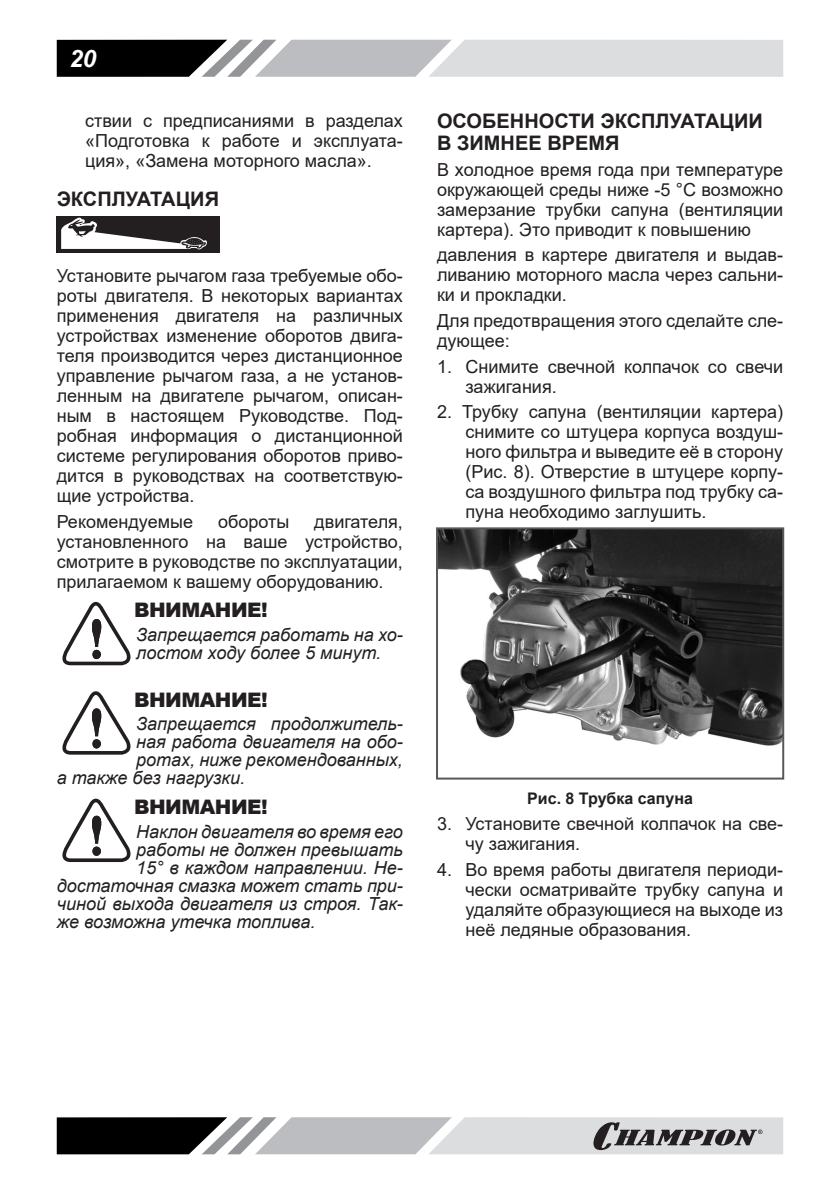
<style>
.page{position:relative;width:840px;height:1191px;background:#fff}
.page>*{position:absolute;margin:0;border:0;box-sizing:border-box;transform-origin:0 0}
.t1{font:italic 700 24px "Arial";color:#fff}
.Заголовок2{font:700 20px/22px "Arial";color:#231f20}
.ВНИМАНИЕ{font:900 20px "Arial";letter-spacing:-.025em;color:#231f20}
.Текст_основной{font:18px/20px "Arial";color:#231f20;text-align:justify}
.Текст_список_1{font:18px/20px "Arial";color:#231f20;text-align:justify}
.ВНИМАНИЕ_ТЕКСТ{font:italic 18px/18px "Arial";color:#231f20}
.РИСУНОК{font:700 16px "Arial";color:#231f20}
</style>
<div class="page">
<svg style="left:57px;top:40px;width:725px;height:37px;background:#a7a8a9"></svg>
<svg style="left:57px;top:1117px;width:725px;height:37px;background:#9c9c9e"></svg>
<div style="left:57px;top:216px;width:163px;height:36px;background:#231f20"></div>
<svg style="left:61px;top:217px;width:146px;height:32px"></svg>
<svg style="left:62px;top:602px;width:69px;height:63px"></svg>
<svg style="left:62px;top:691px;width:69px;height:63px"></svg>
<svg style="left:62px;top:798px;width:69px;height:64px"></svg>
<img style="left:439px;top:530px;width:341px;height:216px">
<div style="left:436px;top:527px;width:347px;height:252px;border:2px solid #57585a"></div>
<h1 class="t1" style="left:70px;top:42px;width:28px">20</h1>
<p class="Текст_список_1" style="left:85px;top:110px;width:319px">ствии с предписаниями в разделах «Подготовка к работе и эксплуата&shy;ция», «Замена моторного масла».</p>
<p class="Заголовок2" style="left:57px;top:188px;width:164px">ЭКСПЛУАТАЦИЯ</p>
<p class="Текст_основной" style="left:57px;top:265px;width:347px">Установите рычагом газа требуемые обо&shy;роты двигателя. В некоторых вариантах применения двигателя на различных устройствах изменение оборотов двига&shy;теля производится через дистанционное управление рычагом газа, а не установ&shy;ленным на двигателе рычагом, описан&shy;ным в настоящем Руководстве. Под&shy;робная информация о дистанционной системе регулирования оборотов приво&shy;дится в руководствах на соответствую&shy;щие устройства.</p>
<p class="Текст_основной" style="left:57px;top:511px;width:138px">Рекомендуемые</p>
<p class="Текст_основной" style="left:218px;top:511px;width:73px">обороты</p>
<p class="Текст_основной" style="left:57px;top:511px;width:347px;text-indent:257px">двигателя, установленного на ваше устройство, смотрите в руководстве по эксплуатации, прилагаемом к вашему оборудованию.</p>
<p class="ВНИМАНИЕ" style="left:134px;top:595px;width:135px">ВНИМАНИЕ!</p>
<p class="ВНИМАНИЕ_ТЕКСТ" style="left:136px;top:626px;width:267px">Запрещается работать на хо&shy;лостом ходу более 5 минут.</p>
<p class="ВНИМАНИЕ" style="left:134px;top:685px;width:135px">ВНИМАНИЕ!</p>
<p class="ВНИМАНИЕ_ТЕКСТ" style="left:136px;top:715px;width:267px">Запрещается продолжитель-</p>
<p class="ВНИМАНИЕ_ТЕКСТ" style="left:136px;top:733px;width:267px">ная работа двигателя на обо-</p>
<p class="ВНИМАНИЕ_ТЕКСТ" style="left:136px;top:751px;width:268px">ротах, ниже рекомендованных,</p>
<p class="ВНИМАНИЕ_ТЕКСТ" style="left:57px;top:769px;width:190px">а также без нагрузки.</p>
<p class="ВНИМАНИЕ" style="left:134px;top:792px;width:135px">ВНИМАНИЕ!</p>
<p class="ВНИМАНИЕ_ТЕКСТ" style="left:136px;top:822px;width:268px">Наклон двигателя во время его</p>
<p class="ВНИМАНИЕ_ТЕКСТ" style="left:136px;top:840px;width:268px">работы не должен превышать</p>
<p class="ВНИМАНИЕ_ТЕКСТ" style="left:136px;top:858px;width:268px">15° в каждом направлении. Не-</p>
<p class="ВНИМАНИЕ_ТЕКСТ" style="left:57px;top:876px;width:347px">достаточная смазка может стать при-</p>
<p class="ВНИМАНИЕ_ТЕКСТ" style="left:57px;top:894px;width:347px">чиной выхода двигателя из строя. Так-</p>
<p class="ВНИМАНИЕ_ТЕКСТ" style="left:57px;top:912px;width:260px">же возможна утечка топлива.</p>
<p class="Заголовок2" style="left:437px;top:110px;width:327px">ОСОБЕННОСТИ ЭКСПЛУАТАЦИИ<br>В ЗИМНЕЕ ВРЕМЯ</p>
<p class="Текст_основной" style="left:437px;top:159px;width:347px">В холодное время года при температуре окружающей среды ниже -5 °С возможно замерзание трубки сапуна (вентиляции картера). Это приводит к повышению</p>
<p class="Текст_основной" style="left:437px;top:245px;width:347px">давления в картере двигателя и выдав&shy;ливанию моторного масла через сальни&shy;ки и прокладки.</p>
<p class="Текст_основной" style="left:437px;top:311px;width:347px">Для предотвращения этого сделайте сле&shy;дующее:</p>
<p class="Текст_список_1" style="left:465px;top:356px;width:319px;text-indent:-28px">1. Снимите свечной колпачок со свечи зажигания.</p>
<p class="Текст_список_1" style="left:465px;top:402px;width:319px;text-indent:-28px">2. Трубку сапуна (вентиляции картера) снимите со штуцера корпуса воздуш&shy;ного фильтра и выведите её в сторону (Рис. 8). Отверстие в штуцере корпу&shy;са воздушного фильтра под трубку са&shy;пуна необходимо заглушить.</p>
<p class="РИСУНОК" style="left:527px;top:787px;width:167px">Рис. 8 Трубка сапуна</p>
<p class="Текст_список_1" style="left:465px;top:813px;width:319px;text-indent:-28px">3. Установите свечной колпачок на све&shy;чу зажигания.</p>
<p class="Текст_список_1" style="left:465px;top:859px;width:319px;text-indent:-28px">4. Во время работы двигателя периоди&shy;чески осматривайте трубку сапуна и удаляйте образующиеся на выходе из неё ледяные образования.</p>
</div>
